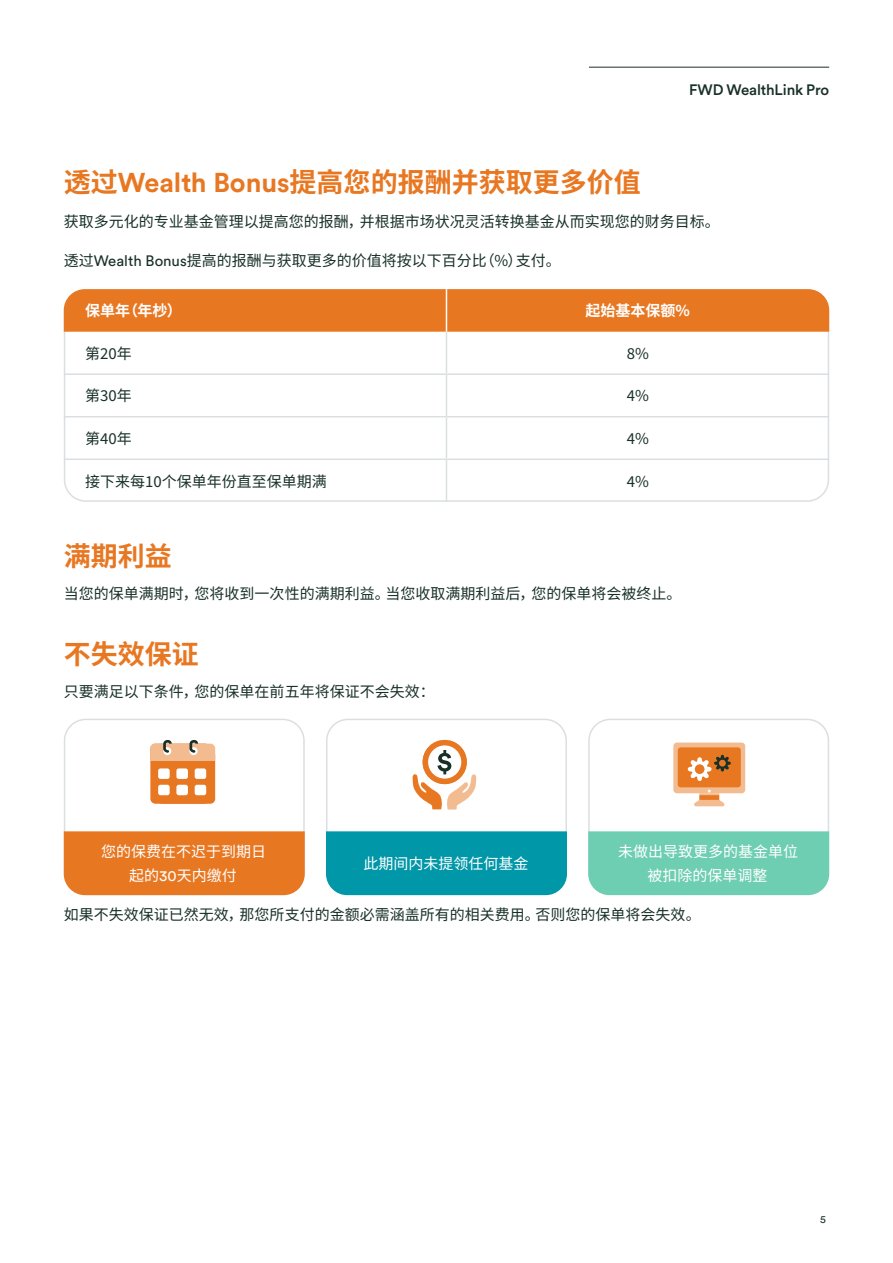
<style>
.page{position:relative;width:893px;height:1263px;background:#fff}
.page>*{position:absolute;margin:0;border:0;box-sizing:border-box;transform-origin:0 0}
.t1{font:700 27px "Noto Sans SC";color:#e87722}
.t2{font:15px "Noto Sans SC";color:#183028}
.t3{font:15px/24px "Noto Sans SC";color:#fff;text-align:center}
.t4{font:500 15px "FWD Circular";letter-spacing:-.01em;color:#183028}
.t5{font:700 15px "Noto Sans SC";color:#fff}
.t6{font:10.5px "FWD Circular";color:#183028}
.s1{font-family:"FWD Circular"}
</style>
<div class="page">
<hr style="left:589px;top:67px;width:240px;height:1px;background:#183028">
<div style="left:64px;top:289px;width:765px;height:43px;background:#e87722"></div>
<hr style="left:446px;top:332px;width:1px;height:41px;background:#dbdfe1">
<hr style="left:64px;top:373px;width:382px;height:2px;background:#dbdfe1">
<hr style="left:446px;top:373px;width:383px;height:2px;background:#dbdfe1">
<hr style="left:446px;top:375px;width:1px;height:41px;background:#dbdfe1">
<hr style="left:64px;top:416px;width:382px;height:1px;background:#dbdfe1">
<hr style="left:446px;top:416px;width:383px;height:1px;background:#dbdfe1">
<hr style="left:446px;top:417px;width:1px;height:41px;background:#dbdfe1">
<hr style="left:64px;top:458px;width:382px;height:2px;background:#dbdfe1">
<hr style="left:446px;top:458px;width:383px;height:2px;background:#dbdfe1">
<hr style="left:446px;top:460px;width:1px;height:42px;background:#dbdfe1">
<hr style="left:446px;top:289px;width:1px;height:43px;background:#fff">
<div style="left:588px;top:719px;width:241px;height:176px;border:2px solid #dbdfe1;border-radius:21px"></div>
<div style="left:326px;top:719px;width:241px;height:176px;border:2px solid #dbdfe1;border-radius:21px"></div>
<div style="left:64px;top:719px;width:241px;height:176px;border:2px solid #dbdfe1;border-radius:21px"></div>
<div style="left:588px;top:831px;width:241px;height:64px;background:#6eceb2"></div>
<div style="left:326px;top:831px;width:241px;height:64px;background:#0097a9"></div>
<div style="left:64px;top:831px;width:241px;height:64px;background:#e87722"></div>
<div style="left:157px;top:750px;width:58px;height:54px;background:#e87722;border-radius:5px"></div>
<div style="left:150px;top:744px;width:60px;height:60px;background:#e87722;border-radius:5px"></div>
<svg style="left:150px;top:740px;width:65px;height:20px"></svg>
<div style="left:158px;top:768px;width:12px;height:11px;background:#fff;border-radius:2px"></div>
<div style="left:176px;top:768px;width:12px;height:11px;background:#fff;border-radius:2px"></div>
<div style="left:195px;top:768px;width:11px;height:11px;background:#fff;border-radius:2px"></div>
<div style="left:158px;top:785px;width:12px;height:10px;background:#fff;border-radius:2px"></div>
<div style="left:176px;top:785px;width:12px;height:10px;background:#fff;border-radius:2px"></div>
<div style="left:195px;top:785px;width:11px;height:10px;background:#fff;border-radius:2px"></div>
<svg style="left:412px;top:741px;width:65px;height:68px"></svg>
<svg style="left:673px;top:742px;width:72px;height:64px"></svg>
<p class="t4" style="left:689px;top:79px;width:142px">FWD WealthLink Pro</p>
<h1 class="t1" style="left:64px;top:167px;width:578px">透过<span class="s1">Wealth Bonus</span>提高您的报酬并获取更多价值</h1>
<p class="t2" style="left:64px;top:213px;width:658px">获取多元化的专业基金管理以提高您的报酬，并根据市场状况灵活转换基金从而实现您的财务目标。</p>
<p class="t2" style="left:64px;top:252px;width:499px">透过<span class="s1">Wealth Bonus</span>提高的报酬与获取更多的价值将按以下百分比（%）支付。</p>
<p class="t5" style="left:85px;top:302px;width:98px">保单年（年杪）</p>
<p class="t5" style="left:586px;top:302px;width:106px">起始基本保额%</p>
<p class="t2" style="left:85px;top:345px;width:48px">第20年</p>
<p class="t2" style="left:627px;top:345px;width:24px">8%</p>
<p class="t2" style="left:85px;top:387px;width:48px">第30年</p>
<p class="t2" style="left:627px;top:387px;width:24px">4%</p>
<p class="t2" style="left:85px;top:430px;width:48px">第40年</p>
<p class="t2" style="left:627px;top:430px;width:24px">4%</p>
<p class="t2" style="left:85px;top:473px;width:243px">接下来每10个保单年份直至保单期满</p>
<p class="t2" style="left:627px;top:473px;width:24px">4%</p>
<h1 class="t1" style="left:64px;top:541px;width:109px">满期利益</h1>
<p class="t2" style="left:64px;top:585px;width:619px">当您的保单满期时，您将收到一次性的满期利益。当您收取满期利益后，您的保单将会被终止。</p>
<h1 class="t1" style="left:64px;top:638px;width:136px">不失效保证</h1>
<p class="t2" style="left:64px;top:683px;width:372px">只要满足以下条件，您的保单在前五年将保证不会失效：</p>
<p class="t3" style="left:618px;top:840px;width:181px">未做出导致更多的基金单位被扣除的保单调整</p>
<p class="t3" style="left:101px;top:840px;width:166px">您的保费在不迟于到期日起的<span class="s1">30</span>天内缴付</p>
<p class="t2" style="left:64px;top:906px;width:638px">如果不失效保证已然无效，那您所支付的金额必需涵盖所有的相关费用。否则您的保单将会失效。</p>
<p class="t3" style="left:363px;top:852px;width:167px">此期间内未提领任何基金</p>
<p class="t6" style="left:820px;top:1212px;width:7px">5</p>
</div>
